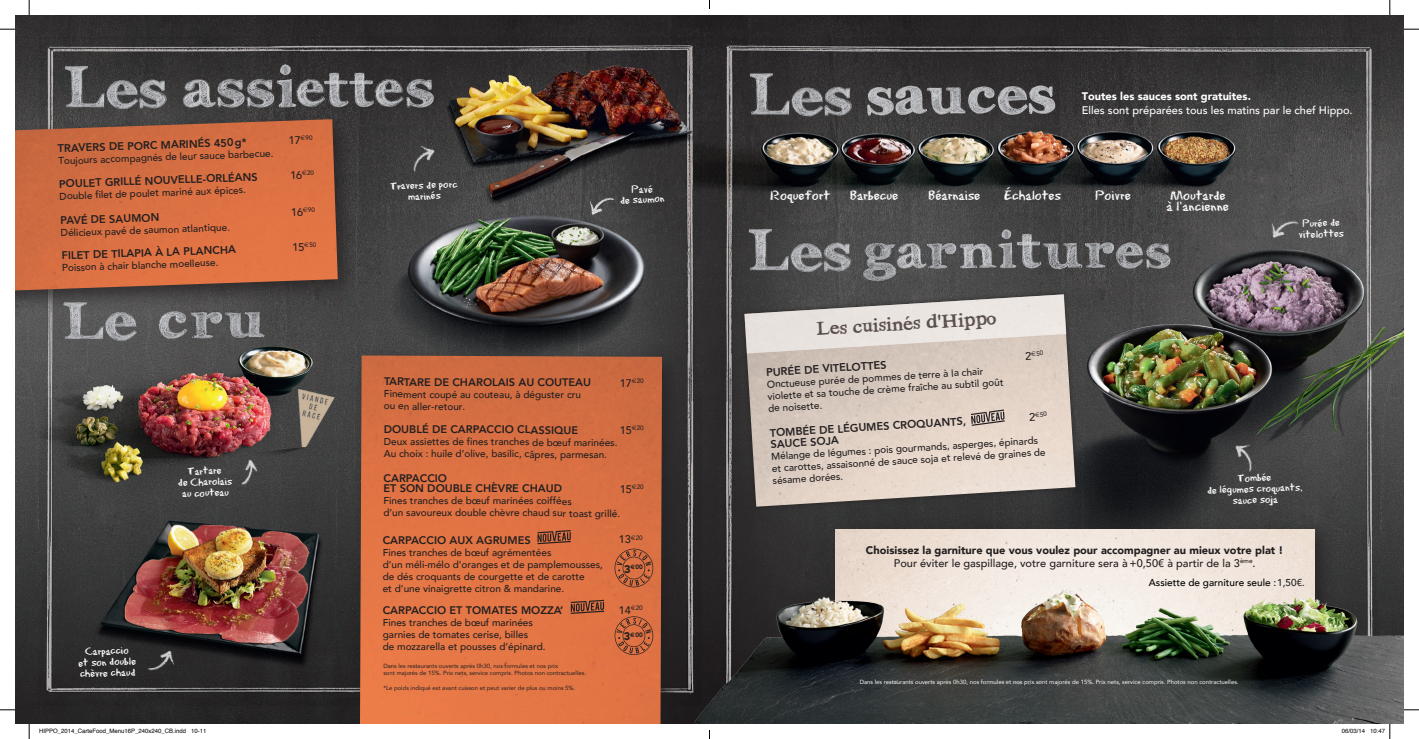
<style>
.page{position:relative;width:1419px;height:739px;background:#fff}
.page>*{position:absolute;margin:0;border:0;box-sizing:border-box;transform-origin:0 0}
.t1{font:19.8px "Hand TIMES";color:#574c46;scale:1.08 1}
.t2{font:14px/11px "Eraser Dust";color:#fff}
.t3{font:800 11px/10.3px "Avenir";color:#231f20}
.t4{font:11px/11px "Eraser Dust";color:#fff;text-align:center}
.t5{font:900 11px/13.2px "Avenir";color:#231f20;text-align:center}
.t6{font:500 11px "Avenir";color:#fff}
.t7{font:500 11px "Avenir";letter-spacing:-.025em;color:#231f20}
.t8{font:900 11px "Avenir";color:#fff}
.t9{font:500 10px/12px "Avenir";color:#231f20}
.t10{font:500 10px "Avenir";color:#000}
.t11{font:500 6.4px "Avenir";color:#231f20}
.t12{font:900 6.4px "Avenir";color:#231f20}
.t13{font:6px/7.2px "Avenir";color:#231f20}
.t14{font:6px "Avenir";color:#fff}
.t15{font:6px "Helvetica";color:#000}
.s1{font-size:11px}
.s2{font-family:"Euro Sans";font-weight:700}
.s3{font-family:"Euro Sans";font-weight:400}
.s4{font-weight:500}
.s5{color:#231f20}
</style>
<div class="page">
<img style="left:15px;top:15px;width:1389px;height:709px">
<img style="left:249px;top:364px;width:102px;height:118px">
<div style="left:739px;top:289px;width:342px;height:223px;background:#231f20;opacity:.75"></div>
<img style="left:744px;top:294px;width:331px;height:212px">
<svg style="left:744px;top:294px;width:322px;height:59px;background:#c9c3bf"></svg>
<div style="left:826px;top:521px;width:511px;height:203px;background:#231f20;opacity:.75"></div>
<img style="left:835px;top:529px;width:479px;height:39px">
<img style="left:1218px;top:434px;width:41px;height:42px">
<img style="left:1266px;top:214px;width:45px;height:40px">
<div style="left:15px;top:111px;width:345px;height:203px;background:#231f20;opacity:.75"></div>
<img style="left:15px;top:119px;width:323px;height:171px">
<img style="left:223px;top:451px;width:48px;height:46px">
<img style="left:585px;top:193px;width:34px;height:33px">
<div style="left:351px;top:347px;width:334px;height:377px;background:#231f20;opacity:.75"></div>
<img style="left:360px;top:355px;width:302px;height:369px">
<img style="left:141px;top:635px;width:41px;height:40px">
<img style="left:629px;top:568px;width:775px;height:156px">
<img style="left:407px;top:137px;width:42px;height:43px">
<img style="left:63px;top:56px;width:388px;height:68px">
<img style="left:724px;top:220px;width:131px;height:68px">
<img style="left:855px;top:214px;width:321px;height:69px">
<img style="left:854px;top:47px;width:208px;height:74px">
<img style="left:59px;top:298px;width:237px;height:68px">
<img style="left:712px;top:63px;width:146px;height:68px">
<svg style="left:615px;top:548px;width:38px;height:39px"></svg>
<svg style="left:615px;top:616px;width:38px;height:39px"></svg>
<svg style="left:538px;top:530px;width:33px;height:14px"></svg>
<svg style="left:571px;top:600px;width:33px;height:14px"></svg>
<svg style="left:0;top:29px;width:15px;height:1px"></svg>
<svg style="left:1404px;top:29px;width:15px;height:1px"></svg>
<svg style="left:0;top:709px;width:15px;height:1px"></svg>
<svg style="left:1404px;top:709px;width:15px;height:1px"></svg>
<svg style="left:29px;top:0;width:1px;height:15px"></svg>
<svg style="left:29px;top:724px;width:1px;height:15px"></svg>
<svg style="left:1389px;top:0;width:2px;height:15px"></svg>
<svg style="left:1389px;top:724px;width:2px;height:15px"></svg>
<svg style="left:964px;top:409px;width:41px;height:17px"></svg>
<p class="t3" style="left:58px;top:142px;width:9px;rotate:-2deg">TRAVERS</p>
<p class="t3" style="left:109px;top:141px;width:36px;rotate:-2deg">DE PORC</p>
<p class="t3" style="left:161px;top:139px;width:12px;rotate:-2deg">MARINÉS</p>
<p class="t3" style="left:214px;top:137px;width:34px;rotate:-2deg">450g*</p>
<p class="t9" style="left:58px;top:154px;width:217px;rotate:-2deg">Toujours accompagnés de leur sauce barbecue.</p>
<p class="t3" style="left:59px;top:178px;width:200px;rotate:-2deg">Poulet grillé Nouvelle-Orléans</p>
<p class="t9" style="left:59px;top:190px;width:188px;rotate:-2deg">Double filet de poulet mariné aux épices.</p>
<p class="t3" style="left:60px;top:215px;width:101px;rotate:-2deg">Pavé de saumon</p>
<p class="t9" style="left:61px;top:226px;width:171px;rotate:-2deg">Délicieux pavé de saumon atlantique.</p>
<p class="t3" style="left:61px;top:249px;width:176px;rotate:-2deg">Filet de tilapia à la plancha</p>
<p class="t9" style="left:62px;top:261px;width:158px;rotate:-2deg">Poisson à chair blanche moelleuse.</p>
<p class="t7" style="left:288px;top:131px;width:25px;rotate:-2deg">17<sup>h</sup><sup>90</sup></p>
<p class="t7" style="left:290px;top:166px;width:25px;rotate:-2deg">16<sup>h</sup><sup>20</sup></p>
<p class="t7" style="left:291px;top:203px;width:25px;rotate:-2deg">16<sup>h</sup><sup>90</sup></p>
<p class="t7" style="left:292px;top:238px;width:25px;rotate:-2deg">15<sup>h</sup><sup>50</sup></p>
<p class="t4" style="left:178px;top:465px;width:55px;rotate:-2deg">Tartare<br>de Charolais aucouteau</p>
<p class="t4" style="left:78px;top:645px;width:61px;rotate:-2deg">C arpaccio<br>et son double chè vre chaud</p>
<p class="t4" style="left:390px;top:180px;width:71px;rotate:-2deg">T ravers d e porc marinés</p>
<p class="t8" style="left:1082px;top:87px;width:171px">Toutes les sauces sont gratuites.</p>
<p class="t6" style="left:1082px;top:100px;width:272px">Elles sont préparées tous les matins par le chef Hippo.</p>
<p class="t4" style="left:620px;top:184px;width:48px;line-height:9.9px;rotate:-2deg">Pavé<br>de saumon</p>
<h2 class="t2" style="left:1167px;top:189px;width:64px">Moutarde à l’ancienne</h2>
<h2 class="t2" style="left:770px;top:189px;width:61px">Roquefort</h2>
<h2 class="t2" style="left:850px;top:189px;width:50px">Barbecue</h2>
<h2 class="t2" style="left:929px;top:189px;width:53px">Béarnaise</h2>
<h2 class="t2" style="left:1004px;top:189px;width:58px">Échalotes</h2>
<h2 class="t2" style="left:1095px;top:189px;width:37px">Poivre</h2>
<p class="t4" style="left:1298px;top:217px;width:47px;rotate:-2deg">Purée de vitelottes</p>
<p class="t3" style="left:384px;top:376px;width:209px">Tartare de Charolais au couteau</p>
<p class="t9" style="left:384px;top:388px;width:199px">Finement coupé au couteau, à déguster cru ou en aller-retour.</p>
<p class="t3" style="left:384px;top:423px;width:142px">Doublé de carpaccio CLASSIQUE</p>
<p class="t9" style="left:384px;top:435px;width:235px">Deux assiettes de fines tranches de bœuf marinées.<br>Au choix : huile d’olive, basilic, câpres, parmesan.</p>
<p class="t3" style="left:384px;top:472px;width:180px">Carpaccio<br>et son double chèvre chaud</p>
<p class="t9" style="left:383px;top:494px;width:238px">Fines tranches de bœuf marinées coiffées<br>d’un savoureux double chèvre chaud sur toast grillé.</p>
<p class="t7" style="left:620px;top:373px;width:25px">17<sup>h</sup><sup>20</sup></p>
<p class="t7" style="left:620px;top:420px;width:25px">15<sup>h</sup><sup>20</sup></p>
<p class="t7" style="left:620px;top:479px;width:25px">15<sup>h</sup><sup>20</sup></p>
<p class="t3" style="left:383px;top:534px;width:150px">Carpaccio aux agrumes</p>
<p class="t9" style="left:383px;top:545px;width:222px">Fines tranches de bœuf agrémentées<br>d’un méli-mélo d’oranges et de pamplemousses, de dés croquants de courgette et de carotte<br>et d’une vinaigrette citron &amp; mandarine.</p>
<p class="t3" style="left:383px;top:604px;width:182px">Carpaccio et tomates mozza’</p>
<p class="t9" style="left:383px;top:615px;width:164px">Fines tranches de bœuf marinées garnies de tomates cerise, billes<br>de mozzarella et pousses d’épinard.</p>
<p class="t13" style="left:383px;top:662px;width:204px">Dans les restaurants ouverts après 0h30, nos formules et nos prix<br>sont majorés de 15%. Prix nets, service compris. Photos non contractuelles.</p>
<p class="t13" style="left:383px;top:684px;width:193px">*Le poids indiqué est avant cuisson et peut varier de plus ou moins 5%.</p>
<p class="t7" style="left:619px;top:530px;width:25px">13<sup>h</sup><sup>20</sup></p>
<p class="t12" style="left:624px;top:561px;width:20px"><span class="s1">3</span><span class="s2">h</span>00</p>
<p class="t7" style="left:619px;top:600px;width:25px">14<sup>h</sup><sup>20</sup></p>
<p class="t12" style="left:624px;top:629px;width:20px"><span class="s1">3</span><span class="s2">h</span>00</p>
<h1 class="t1" style="left:816px;top:318px;width:174px;rotate:-4deg">Lescuisinésd'Hippo</h1>
<p class="t3" style="left:766px;top:366px;width:122px;rotate:-3deg">Purée de vitelottes</p>
<p class="t11" style="left:1025px;top:348px;width:19px;rotate:-3deg"><span class="s1">2</span><span class="s3">h</span>50</p>
<p class="t9" style="left:766px;top:379px;width:238px;line-height:11.7px;rotate:-4deg">Onctueuse purée de pommes de terre à la chair violette et sa touche de crème fraîche au subtil goût de noisette.</p>
<p class="t3" style="left:770px;top:426px;width:134px;rotate:-3deg">TombéE de légumes CROQUANTS</p>
<p class="t3" style="left:770px;top:438px;width:9px;rotate:-3deg">SAUCE</p>
<p class="t3" style="left:810px;top:436px;width:30px;rotate:-3deg">soja</p>
<p class="t11" style="left:1029px;top:409px;width:19px;rotate:-3deg"><span class="s1">2</span><span class="s3">h</span>50</p>
<p class="t9" style="left:771px;top:451px;width:276px;line-height:11.5px;rotate:-4deg">Mélange de légumes : pois gourmands, asperges, épinards et carottes, assaisonné de sauce soja et relevé de graines de sésame dorées.</p>
<p class="t4" style="left:1207px;top:473px;width:97px;rotate:-2deg">Tombée<br>d e légumes croquants , sauce soja</p>
<p class="t5" style="left:866px;top:543px;width:419px">Choisissez la garniture que vous voulez pour accompagner au mieux votre plat !<br><span class="s4">Pour éviter le gaspillage, votre garniture sera à +0,50€ à partir de la 3</span><sup>ème</sup><span class="s4">.</span></p>
<p class="t10" style="left:1149px;top:574px;width:158px">Assiette de garniture seule :<span class="s5">1,50€.</span></p>
<p class="t14" style="left:860px;top:677px;width:380px">Dans les restaurants ouverts après 0h30, nos formules et nos prix sont majorés de 15%. Prix nets, service compris. Photos non contractuelles.</p>
<h2 class="t2" style="left:950px;top:678px;width:37px">Frites</h2>
<h2 class="t2" style="left:1039px;top:678px;width:86px">Pomme au four</h2>
<h2 class="t2" style="left:1164px;top:678px;width:83px">Haricots verts</h2>
<p class="t15" style="left:39px;top:726px;width:169px">HIPPO_2014_CarteFood_Menu16P_240x240_CB.indd 10-11</p>
<p class="t15" style="left:1342px;top:726px;width:45px">06/03/14 10:47</p>
</div>
